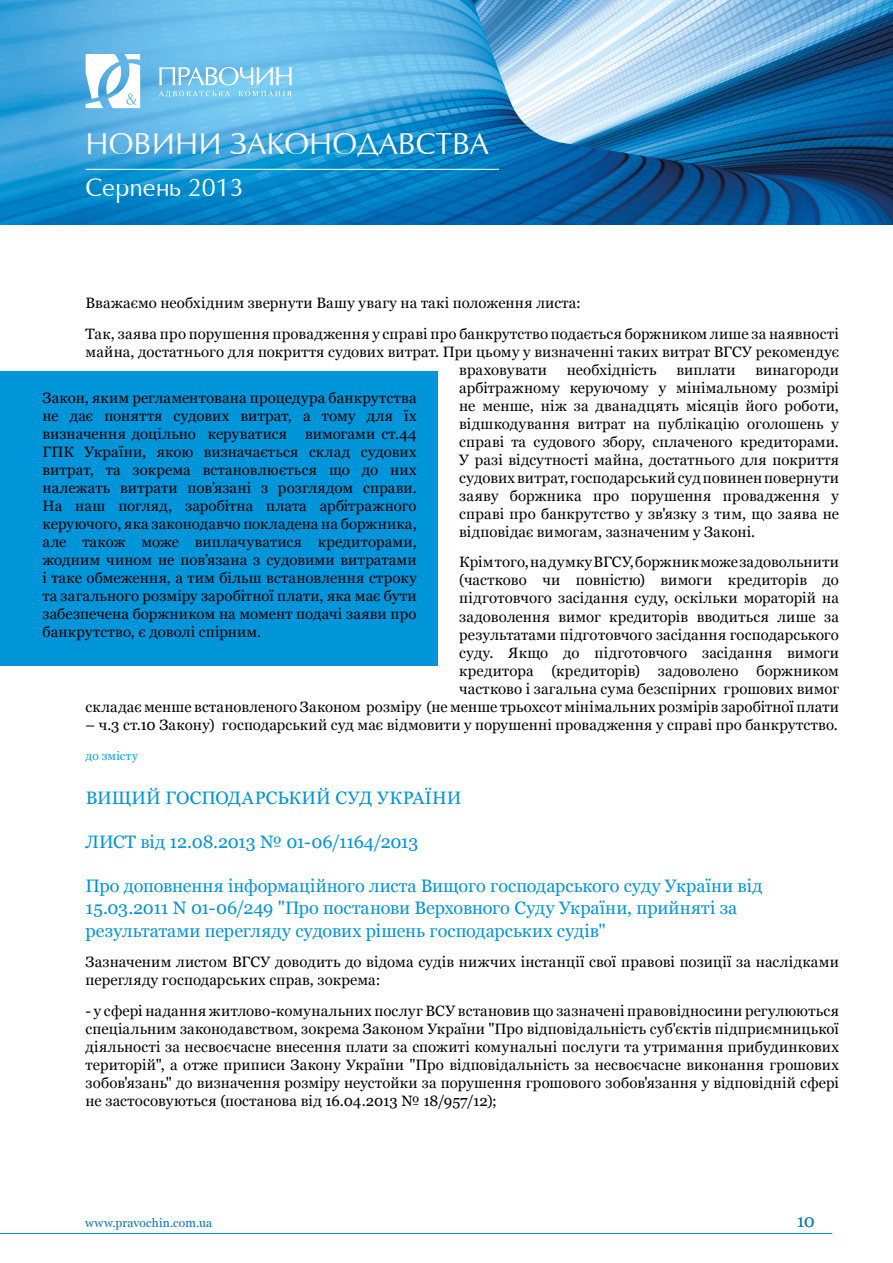
<style>
.page{position:relative;width:893px;height:1263px;background:#fff}
.page>*{position:absolute;margin:0;border:0;box-sizing:border-box;transform-origin:0 0}
.t1{font:28.5px "Opium";color:#fff}
.t2{font:24px "Opium";color:#fff}
.t3{font:18px/22.5px "Georgia";color:#0094d9}
.t4{font:18px "Georgia";color:#0072bb}
.t5{font:15px/18px "Georgia";letter-spacing:.01em;color:#000}
.t6{font:12px "Georgia";letter-spacing:.015em;color:#0072bb}
.t7{font:12px "Georgia";letter-spacing:.015em;color:#00a4e3}
</style>
<div class="page">
<img style="left:0;top:0;width:893px;height:224px">
<svg style="left:86px;top:54px;width:54px;height:54px"></svg>
<svg style="left:159px;top:67px;width:133px;height:30px;background:#91d1f1"></svg>
<hr style="left:86px;top:169px;width:413px;height:1px;background:#fff">
<hr style="left:0;top:1233px;width:832px;height:1px;background:#0094d9">
<div style="left:0;top:371px;width:438px;height:294px;background:#0094d9"></div>
<h1 class="t1" style="left:86px;top:127px;width:405px">НОВИНИ ЗАКОНОДАВСТВА</h1>
<h2 class="t2" style="left:86px;top:174px;width:160px">Серпень 2013</h2>
<p class="t5" style="left:86px;top:288px;width:755px;line-height:30.8px">Вважаємо необхідним звернути Вашу увагу на такі положення листа:<br>Так, заява про порушення провадження у справі про банкрутство подається боржником лише за наявності</p>
<p class="t5" style="left:459px;top:343px;width:381px;text-indent:-374px">майна, достатнього для покриття судових витрат. При цьому у визначенні таких витрат ВГСУ рекомендує враховувати</p>
<p class="t5" style="left:567px;top:361px;width:92px">необхідність</p>
<p class="t5" style="left:676px;top:361px;width:61px">виплати</p>
<p class="t5" style="left:459px;top:361px;width:381px;text-align:justify;text-indent:296px">винагороди арбітражному керуючому у мінімальному розмірі не менше, ніж за дванадцять місяців його роботи, відшкодування витрат на публікацію оголошень у справі та судового збору, сплаченого кредиторами.<br>У разі відсутності майна, достатнього для покриття судових витрат, господарський суд повинен повернути заяву боржника про порушення провадження у справі про банкрутство у зв'язку з тим, що заява не відповідає вимогам, зазначеним у Законі.</p>
<p class="t5" style="left:86px;top:554px;width:755px;text-align:right">Крім того, на думку ВГСУ, боржник може задовольнити<br>(частково чи повністю) вимоги кредиторів до<br>підготовчого засідання суду, оскільки мораторій на<br>задоволення вимог кредиторів вводиться лише за<br>результатами підготовчого засідання господарського<br>суду. Якщо до підготовчого засідання вимоги<br>кредитора (кредиторів) задоволено боржником<br>частково і загальна сума безспірних грошових вимог<br>складає менше встановленого Законом розміру (не менше трьохсот мінімальних розмірів заробітної плати</p>
<p class="t5" style="left:86px;top:716px;width:754px">– ч.3 ст.10 Закону) господарський суд має відмовити у порушенні провадження у справі про банкрутство.</p>
<p class="t7" style="left:86px;top:749px;width:54px">до змісту</p>
<p class="t3" style="left:86px;top:787px;width:377px">ВИЩИЙ ГОСПОДАРСЬКИЙ СУД УКРАЇНИ</p>
<p class="t3" style="left:86px;top:831px;width:334px">ЛИСТ від 12.08.2013 № 01-06/1164/2013</p>
<p class="t3" style="left:86px;top:874px;width:678px">Про доповнення інформаційного листа Вищого господарського суду України від<br>15.03.2011 N 01-06/249 "Про постанови Верховного Суду України, прийняті за результатами перегляду судових рішень господарських судів"</p>
<p class="t5" style="left:86px;top:953px;width:755px">Зазначеним листом ВГСУ доводить до відома судів нижчих інстанції свої правові позиції за наслідками перегляду господарських справ, зокрема:</p>
<p class="t5" style="left:86px;top:1002px;width:755px;text-align:justify">- у сфері надання житлово-комунальних послуг ВСУ встановив що зазначені правовідносини регулюються спеціальним законодавством, зокрема Законом України "Про відповідальність суб'єктів підприємницької діяльності за несвоєчасне внесення плати за спожиті комунальні послуги та утримання прибудинкових територій", а отже приписи Закону України "Про відповідальність за несвоєчасне виконання грошових зобов'язань" до визначення розміру неустойки за порушення грошового зобов'язання у відповідній сфері не застосовуються (постанова від 16.04.2013 № 18/957/12);</p>
<p class="t5" style="left:43px;top:389px;width:376px;text-align:justify">Закон, яким регламентована процедура банкрутства не дає поняття судових витрат, а тому для їх визначення доцільно керуватися вимогами ст.44<br>ГПК України, якою визначається склад судових витрат, та зокрема встановлюється що до них належать витрати пов’язані з розглядом справи.<br>На наш погляд, заробітна плата арбітражного керуючого, яка законодавчо покладена на боржника, але також може виплачуватися кредиторами, жодним чином не пов’язана з судовими витратами і таке обмеження, а тим більш встановлення строку та загального розміру заробітної плати, яка має бути забезпечена боржником на момент подачі заяви про банкрутство, є доволі спірним.</p>
<p class="t6" style="left:85px;top:1215px;width:129px">www.pravochin.com.ua</p>
<p class="t4" style="left:797px;top:1210px;width:20px">10</p>
</div>
